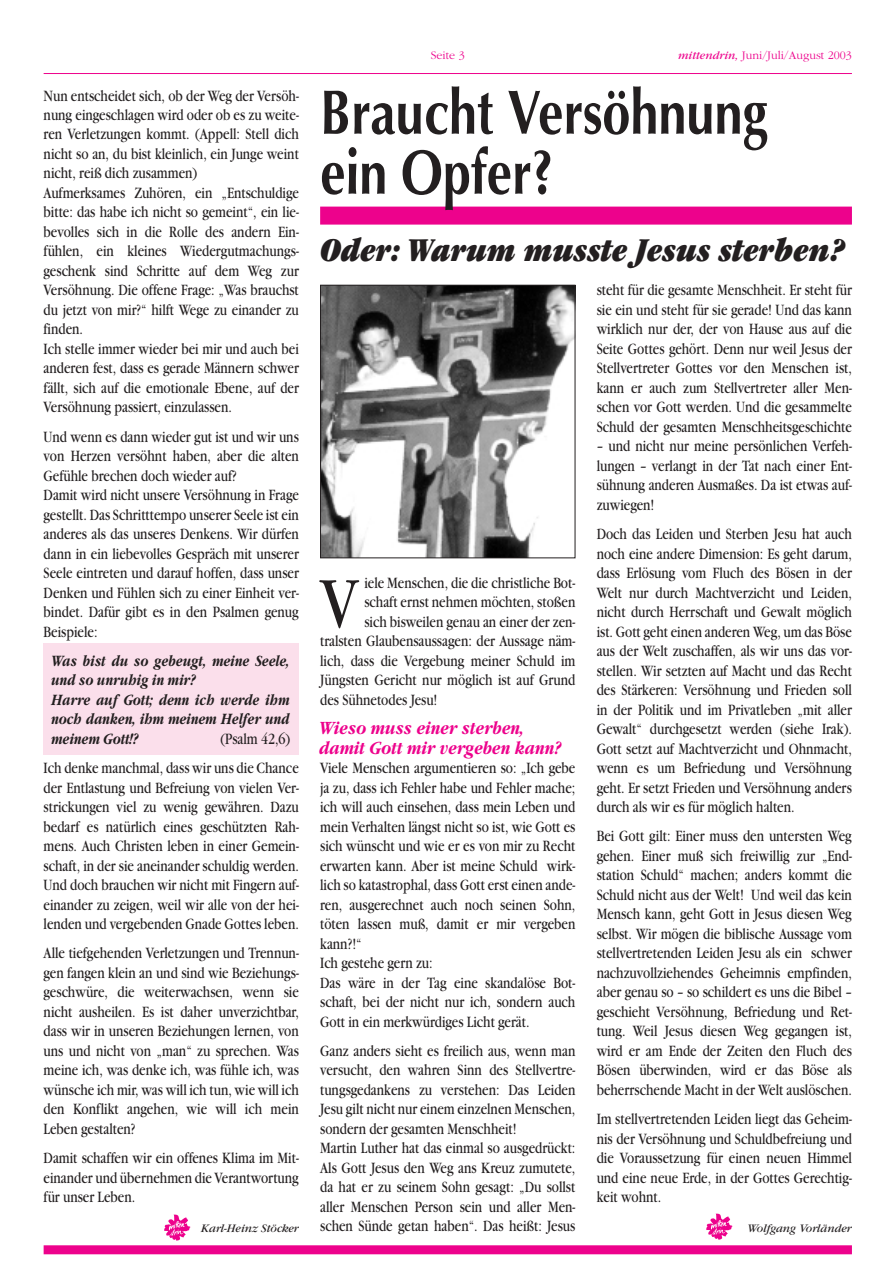
<style>
.page{position:relative;width:893px;height:1284px;background:#fff}
.page>*{position:absolute;margin:0;border:0;box-sizing:border-box;transform-origin:0 0}
.t1{font:75.15px "Garamond";color:#231f20;scale:.8 1}
.t2{font:700 63px/60px "Optima";color:#231f20;scale:.8 1}
.t3{font:italic ultra-condensed 34.5px "Garamond";color:#231f20}
.t4{font:italic 700 19.5px/19.5px "Garamond";color:#ed028c;scale:.85 1}
.t5{font:16.5px/19.5px "Garamond";color:#231f20;text-align:justify;scale:.8 1}
.t6{font:italic 700 16.5px/19.5px "Garamond";color:#231f20;scale:.8 1}
.t7{font:300 12px "Garamond";color:#ed028c}
.t8{font:italic 12px "Garamond";color:#231f20}
.s1{font-weight:400;font-style:italic}
</style>
<div class="page">
<div style="left:44px;top:644px;width:255px;height:111px;background:#fbdfeb"></div>
<hr style="left:44px;top:73px;width:807px;height:1px;background:#ed028c">
<div style="left:44px;top:1245px;width:807px;height:9px;background:#ed028c"></div>
<svg style="left:164px;top:1214px;width:26px;height:27px"></svg>
<div style="left:320px;top:207px;width:531px;height:18px;background:#ed028c"></div>
<svg style="left:706px;top:1213px;width:26px;height:27px"></svg>
<img style="left:322px;top:287px;width:251px;height:269px">
<div style="left:320px;top:285px;width:255px;height:273px;border:1px solid #231f20"></div>
<p class="t5" style="left:44px;top:87px;width:320px;text-align:left">Nun entscheidet sich, ob der Weg der Versöh&shy;nung eingeschlagen wird oder ob es zu weite&shy;ren Verletzungen kommt. (Appell: Stell dich nicht so an, du bist kleinlich, ein Junge weint nicht, reiß dich zusammen)<br>Aufmerksames Zuhören, ein „Entschuldige bitte: das habe ich nicht so gemeint“, ein lie&shy;bevolles sich in die Rolle des andern Ein&shy;fühlen, ein kleines Wiedergutmachungs&shy;geschenk sind Schritte auf dem Weg zur Versöhnung. Die offene Frage: „Was brauchst du jetzt von mir?“ hilft Wege zu einander zu finden.<br>Ich stelle immer wieder bei mir und auch bei anderen fest, dass es gerade Männern schwer fällt, sich auf die emotionale Ebene, auf der Versöhnung passiert, einzulassen.</p>
<p class="t5" style="left:44px;top:428px;width:320px;text-align:left">Und wenn es dann wieder gut ist und wir uns von Herzen versöhnt haben, aber die alten Gefühle brechen doch wieder auf?<br>Damit wird nicht unsere Versöhnung in Frage gestellt. Das Schritttempo unserer Seele ist ein anderes als das unseres Denkens. Wir dürfen dann in ein liebevolles Gespräch mit unserer Seele eintreten und darauf hoffen, dass unser Denken und Fühlen sich zu einer Einheit ver&shy;bindet. Dafür gibt es in den Psalmen genug Beispiele:</p>
<p class="t6" style="left:52px;top:653px;width:299px">Was bist du so gebeugt, meine Seele, und so unruhig in mir?<br>Harre auf Gott; denn ich werde ihm noch danken, ihm meinem Helfer und meinem Gott!?</p>
<p class="t5" style="left:44px;top:726px;width:320px;line-height:29.2px;text-indent:177px">(Psalm 42,6)<br>Ich denke manchmal, dass wir uns die Chance</p>
<p class="t5" style="left:44px;top:779px;width:320px">der Entlastung und Befreiung von vielen Ver&shy;strickungen viel zu wenig gewähren. Dazu bedarf es natürlich eines geschützten Rah&shy;mens. Auch Christen leben in einer Gemein&shy;schaft, in der sie aneinander schuldig werden.<br>Und doch brauchen wir nicht mit Fingern auf&shy;einander zu zeigen, weil wir alle von der hei&shy;lenden und vergebenden Gnade Gottes leben.</p>
<p class="t5" style="left:44px;top:945px;width:320px">Alle tiefgehenden Verletzungen und Trennun&shy;gen fangen klein an und sind wie Beziehungs&shy;geschwüre, die weiterwachsen, wenn sie nicht ausheilen. Es ist daher unverzichtbar, dass wir in unseren Beziehungen lernen, von uns und nicht von „man“ zu sprechen. Was meine ich, was denke ich, was fühle ich, was wünsche ich mir, was will ich tun, wie will ich den Konflikt angehen, wie will ich mein Leben gestalten?</p>
<p class="t5" style="left:44px;top:1150px;width:320px">Damit schaffen wir ein offenes Klima im Mit&shy;einander und übernehmen die Verantwortung für unser Leben.</p>
<p class="t8" style="left:201px;top:1224px;width:99px">Karl-Heinz Stöcker</p>
<p class="t7" style="left:431px;top:50px;width:35px">Seite 3</p>
<p class="t7" style="left:678px;top:50px;width:175px"><span class="s1">mittendrin,</span> Juni/Juli/August 2003</p>
<h2 class="t2" style="left:320px;top:89px;width:561px">Braucht Versöhnung ein Opfer?</h2>
<h3 class="t3" style="left:320px;top:237px;width:526px">Oder: Warum musste Jesus sterben?</h3>
<h1 class="t1" style="left:320px;top:577px;width:49px">V</h1>
<p class="t5" style="left:364px;top:575px;width:265px">iele Menschen, die die christliche Bot-</p>
<p class="t5" style="left:364px;top:594px;width:265px">schaft ernst nehmen möchten, stoßen</p>
<p class="t5" style="left:364px;top:614px;width:265px">sich bisweilen genau an einer der zen-</p>
<p class="t5" style="left:320px;top:633px;width:320px">tralsten Glaubensaussagen: der Aussage näm-</p>
<p class="t5" style="left:320px;top:653px;width:320px">lich, dass die Vergebung meiner Schuld im</p>
<p class="t5" style="left:320px;top:672px;width:320px">Jüngsten Gericht nur möglich ist auf Grund</p>
<p class="t5" style="left:320px;top:692px;width:148px">des Sühnetodes Jesu!</p>
<p class="t4" style="left:320px;top:720px;width:286px">Wieso muss einer sterben, damit Gott mir vergeben kann?</p>
<p class="t5" style="left:320px;top:760px;width:320px;text-align:left">Viele Menschen argumentieren so: „Ich gebe ja zu, dass ich Fehler habe und Fehler mache; ich will auch einsehen, dass mein Leben und mein Verhalten längst nicht so ist, wie Gott es sich wünscht und wie er es von mir zu Recht erwarten kann. Aber ist meine Schuld wirk&shy;lich so katastrophal, dass Gott erst einen ande&shy;ren, ausgerechnet auch noch seinen Sohn, töten lassen muß, damit er mir vergeben kann?!“<br>Ich gestehe gern zu:<br>Das wäre in der Tag eine skandalöse Bot&shy;schaft, bei der nicht nur ich, sondern auch Gott in ein merkwürdiges Licht gerät.</p>
<p class="t5" style="left:320px;top:1043px;width:320px;text-align:left">Ganz anders sieht es freilich aus, wenn man versucht, den wahren Sinn des Stellvertre&shy;tungsgedankens zu verstehen: Das Leiden Jesu gilt nicht nur einem einzelnen Menschen, sondern der gesamten Menschheit!<br>Martin Luther hat das einmal so ausgedrückt:<br>Als Gott Jesus den Weg ans Kreuz zumutete, da hat er zu seinem Sohn gesagt: „Du sollst aller Menschen Person sein und aller Men&shy;schen Sünde getan haben“. Das heißt: Jesus</p>
<p class="t5" style="left:596px;top:282px;width:320px">steht für die gesamte Menschheit. Er steht für sie ein und steht für sie gerade! Und das kann wirklich nur der, der von Hause aus auf die Seite Gottes gehört. Denn nur weil Jesus der Stellvertreter Gottes vor den Menschen ist, kann er auch zum Stellvertreter aller Men&shy;schen vor Gott werden. Und die gesammelte Schuld der gesamten Menschheitsgeschichte</p>
<p class="t5" style="left:596px;top:438px;width:320px">– und nicht nur meine persönlichen Verfeh&shy;lungen – verlangt in der Tat nach einer Ent&shy;sühnung anderen Ausmaßes. Da ist etwas auf&shy;zuwiegen!</p>
<p class="t5" style="left:596px;top:526px;width:320px">Doch das Leiden und Sterben Jesu hat auch noch eine andere Dimension: Es geht darum, dass Erlösung vom Fluch des Bösen in der Welt nur durch Machtverzicht und Leiden, nicht durch Herrschaft und Gewalt möglich ist. Gott geht einen anderen Weg, um das Böse aus der Welt zuschaffen, als wir uns das vor&shy;stellen. Wir setzten auf Macht und das Recht des Stärkeren: Versöhnung und Frieden soll in der Politik und im Privatleben „mit aller Gewalt“ durchgesetzt werden (siehe Irak).<br>Gott setzt auf Machtverzicht und Ohnmacht, wenn es um Befriedung und Versöhnung geht. Er setzt Frieden und Versöhnung anders durch als wir es für möglich halten.</p>
<p class="t5" style="left:596px;top:828px;width:320px">Bei Gott gilt: Einer muss den untersten Weg gehen. Einer muß sich freiwillig zur „End&shy;station Schuld“ machen; anders kommt die Schuld nicht aus der Welt! Und weil das kein Mensch kann, geht Gott in Jesus diesen Weg selbst. Wir mögen die biblische Aussage vom stellvertretenden Leiden Jesu als ein schwer nachzuvollziehendes Geheimnis empfinden, aber genau so – so schildert es uns die Bibel – geschieht Versöhnung, Befriedung und Ret&shy;tung. Weil Jesus diesen Weg gegangen ist, wird er am Ende der Zeiten den Fluch des Bösen überwinden, wird er das Böse als beherrschende Macht in der Welt auslöschen.</p>
<p class="t5" style="left:596px;top:1111px;width:320px">Im stellvertretenden Leiden liegt das Geheim&shy;nis der Versöhnung und Schuldbefreiung und die Voraussetzung für einen neuen Himmel und eine neue Erde, in der Gottes Gerechtig&shy;keit wohnt.</p>
<p class="t8" style="left:747px;top:1224px;width:106px">Wolfgang Vorländer</p>
</div>
